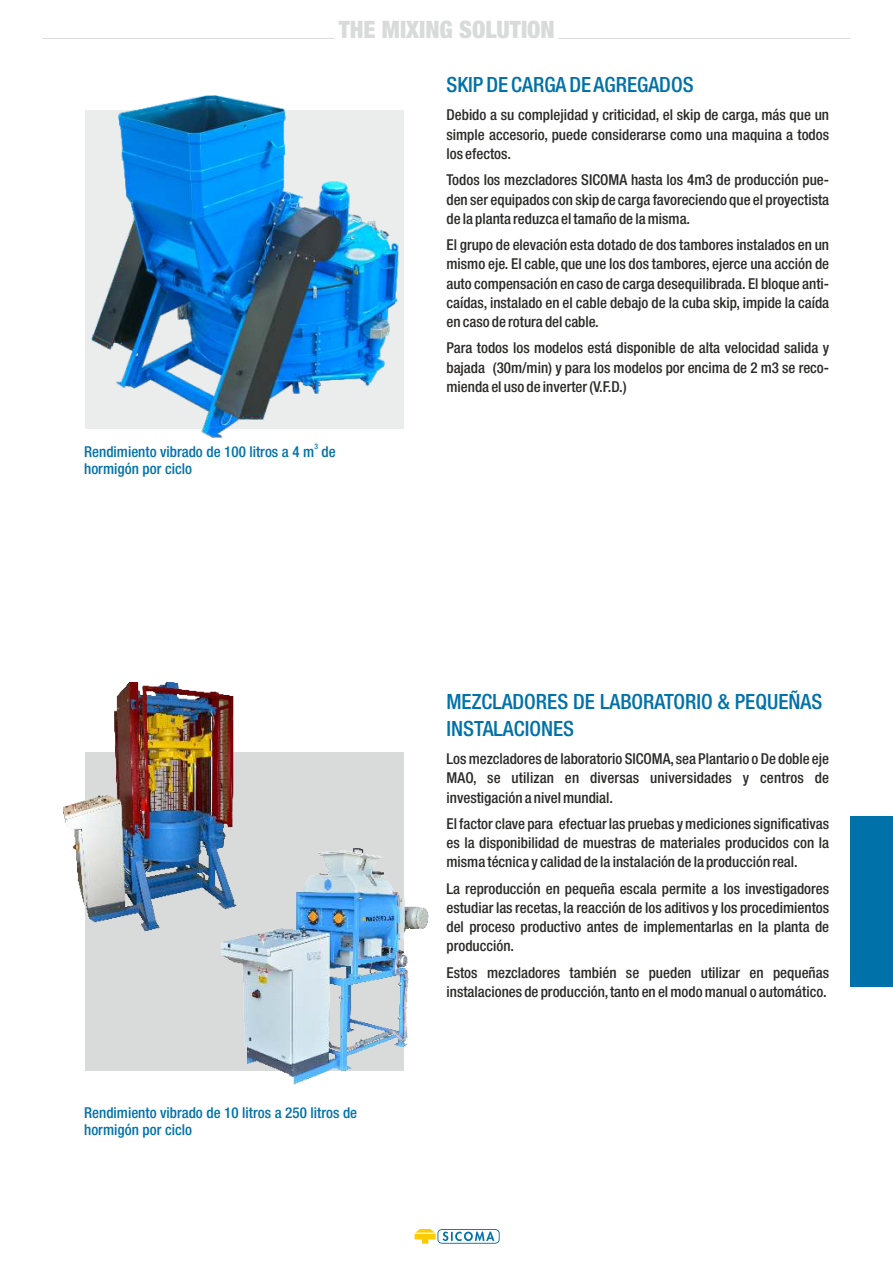
<style>
.page{position:relative;width:893px;height:1263px;background:#fff}
.page>*{position:absolute;margin:0;border:0;box-sizing:border-box;transform-origin:0 0}
.t1{font:900 condensed 24px "Helvetica Neue LT";color:#d9dada}
.t2{font:500 condensed 21px/27px "Helvetica Neue LT";color:#0071a9}
.t3{font:500 condensed 15px/19.2px "Helvetica Neue LT";color:#2b2a29;text-align:justify}
.t4{font:500 condensed 15px/16.8px "Helvetica Neue LT";color:#0071a9}
.t5{font:500 condensed 7.5px "Helvetica Neue LT";color:#0071a9}
</style>
<div class="page">
<div style="left:85px;top:752px;width:319px;height:319px;background:#d9dada"></div>
<div style="left:850px;top:816px;width:43px;height:170px;background:#0071a9"></div>
<svg style="left:415px;top:1229px;width:85px;height:15px"></svg>
<img style="left:85px;top:95px;width:319px;height:343px">
<hr style="left:43px;top:38px;width:292px;height:1px;background:#d9dada">
<hr style="left:558px;top:38px;width:292px;height:1px;background:#d9dada">
<img style="left:64px;top:683px;width:170px;height:248px">
<img style="left:222px;top:848px;width:207px;height:236px">
<h1 class="t1" style="left:339px;top:15px;width:218px">THE MIXING SOLUTION</h1>
<p class="t5" style="left:314px;top:442px;width:5px">3</p>
<p class="t4" style="left:84px;top:443px;width:253px">Rendimiento vibrado de 100 litros a 4 m de hormigón por ciclo</p>
<p class="t4" style="left:84px;top:1104px;width:274px">Rendimiento vibrado de 10 litros a 250 litros de hormigón por ciclo</p>
<h2 class="t2" style="left:446px;top:71px;width:249px">SKIP DE CARGA DE AGREGADOS</h2>
<p class="t3" style="left:446px;top:105px;width:384px">Debido a su complejidad y criticidad, el skip de carga, más que un simple accesorio, puede considerarse como una maquina a todos los efectos.</p>
<p class="t3" style="left:446px;top:170px;width:384px">Todos los mezcladores SICOMA hasta los 4m3 de producción pue&shy;den ser equipados con skip de carga favoreciendo que el proyectista de la planta reduzca el tamaño de la misma.</p>
<p class="t3" style="left:446px;top:235px;width:384px">El grupo de elevación esta dotado de dos tambores instalados en un mismo eje. El cable, que une los dos tambores, ejerce una acción de auto compensación en caso de carga desequilibrada. El bloque anti&shy;caídas, instalado en el cable debajo de la cuba skip, impide la caída en caso de rotura del cable.</p>
<p class="t3" style="left:446px;top:338px;width:384px">Para todos los modelos está disponible de alta velocidad salida y bajada (30m/min) y para los modelos por encima de 2 m3 se reco&shy;mienda el uso de inverter (V.F.D.)</p>
<h2 class="t2" style="left:446px;top:688px;width:377px">MEZCLADORES DE LABORATORIO &amp; PEQUEÑAS<br>INSTALACIONES</h2>
<p class="t3" style="left:446px;top:749px;width:384px">Los mezcladores de laboratorio SICOMA,sea Plantario o De doble eje MAO, se utilizan en diversas universidades y centros de investigación a nivel mundial.</p>
<p class="t3" style="left:446px;top:814px;width:384px">El factor clave para efectuar las pruebas y mediciones significativas es la disponibilidad de muestras de materiales producidos con la misma técnica y calidad de la instalación de la producción real.</p>
<p class="t3" style="left:446px;top:878px;width:384px">La reproducción en pequeña escala permite a los investigadores estudiar las recetas, la reacción de los aditivos y los procedimientos del proceso productivo antes de implementarlas en la planta de producción.</p>
<p class="t3" style="left:446px;top:962px;width:384px">Estos mezcladores también se pueden utilizar en pequeñas instalaciones de producción,tanto en el modo manual o automático.</p>
</div>
